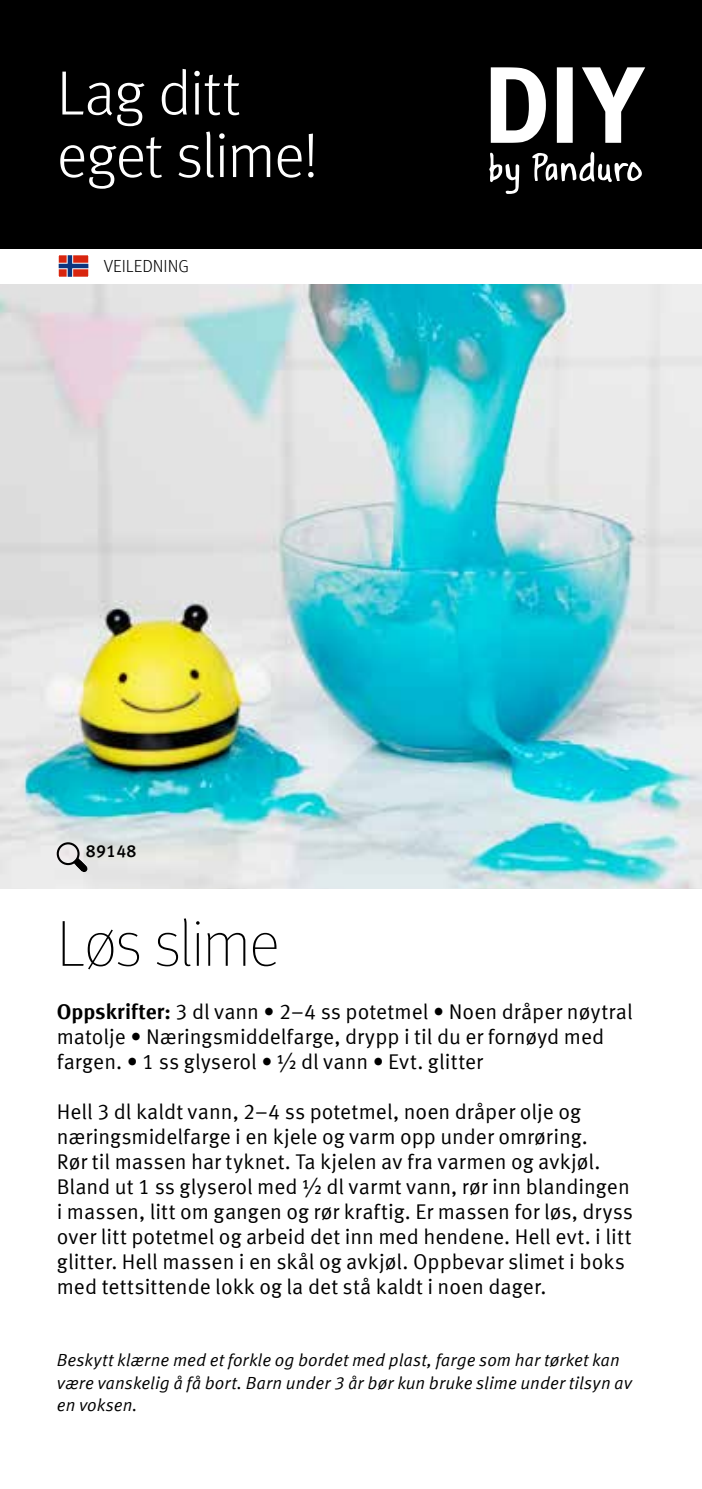
<style>
.page{position:relative;width:702px;height:1489px;background:#fff}
.page>*{position:absolute;margin:0;border:0;box-sizing:border-box;transform-origin:0 0}
.t1{font:100 65px "Meta Offc";letter-spacing:-.02em;color:#000}
.t2{font:300 62.5px/62.5px "Meta Offc";letter-spacing:-.02em;color:#fff}
.t3{font:21.25px/25px "Meta Offc Norm";color:#000}
.t4{font:17.5px/22.5px "Meta Offc Norm Ita";letter-spacing:.005em;color:#000}
.t5{font:300 17.5px "Meta Offc";color:#000}
.t6{font:500 17.5px "Meta Offc";letter-spacing:.01em;color:#000}
.s1{font-family:"Meta Offc";font-weight:700}
</style>
<div class="page">
<img style="left:0;top:284px;width:702px;height:604px">
<div style="left:0;top:0;width:702px;height:248px;background:#000"></div>
<svg style="left:490px;top:67px;width:155px;height:76px"></svg>
<svg style="left:489px;top:152px;width:152px;height:42px"></svg>
<div style="left:57px;top:842px;width:23px;height:23px;border:2px solid #000;border-radius:50%"></div>
<svg style="left:66px;top:850px;width:28px;height:28px"></svg>
<svg style="left:58px;top:254px;width:31px;height:24px"></svg>
<h2 class="t2" style="left:57px;top:63px;width:263px">Lag ditt eget slime!</h2>
<p class="t5" style="left:104px;top:256px;width:87px">VEILEDNING</p>
<p class="t6" style="left:86px;top:841px;width:52px">89148</p>
<h1 class="t1" style="left:57px;top:906px;width:224px">Løs slime</h1>
<p class="t3" style="left:57px;top:999px;width:577px"><span class="s1">Oppskrifter:</span> 3 dl vann • 2–4 ss potetmel • Noen dråper nøytral matolje • Næringsmiddelfarge, drypp i til du er fornøyd med fargen. • 1 ss glyserol • ½ dl vann • Evt. glitter</p>
<p class="t3" style="left:57px;top:1099px;width:578px">Hell 3 dl kaldt vann, 2–4 ss potetmel, noen dråper olje og næringsmidelfarge i en kjele og varm opp under omrøring.<br>Rør til massen har tyknet. Ta kjelen av fra varmen og avkjøl.<br>Bland ut 1 ss glyserol med ½ dl varmt vann, rør inn blandingen i massen, litt om gangen og rør kraftig. Er massen for løs, dryss over litt potetmel og arbeid det inn med hendene. Hell evt. i litt glitter. Hell massen i en skål og avkjøl. Oppbevar slimet i boks med tettsittende lokk og la det stå kaldt i noen dager.</p>
<p class="t4" style="left:57px;top:1349px;width:576px">Beskytt klærne med et forkle og bordet med plast, farge som har tørket kan være vanskelig å få bort. Barn under 3 år bør kun bruke slime under tilsyn av en voksen.</p>
</div>
